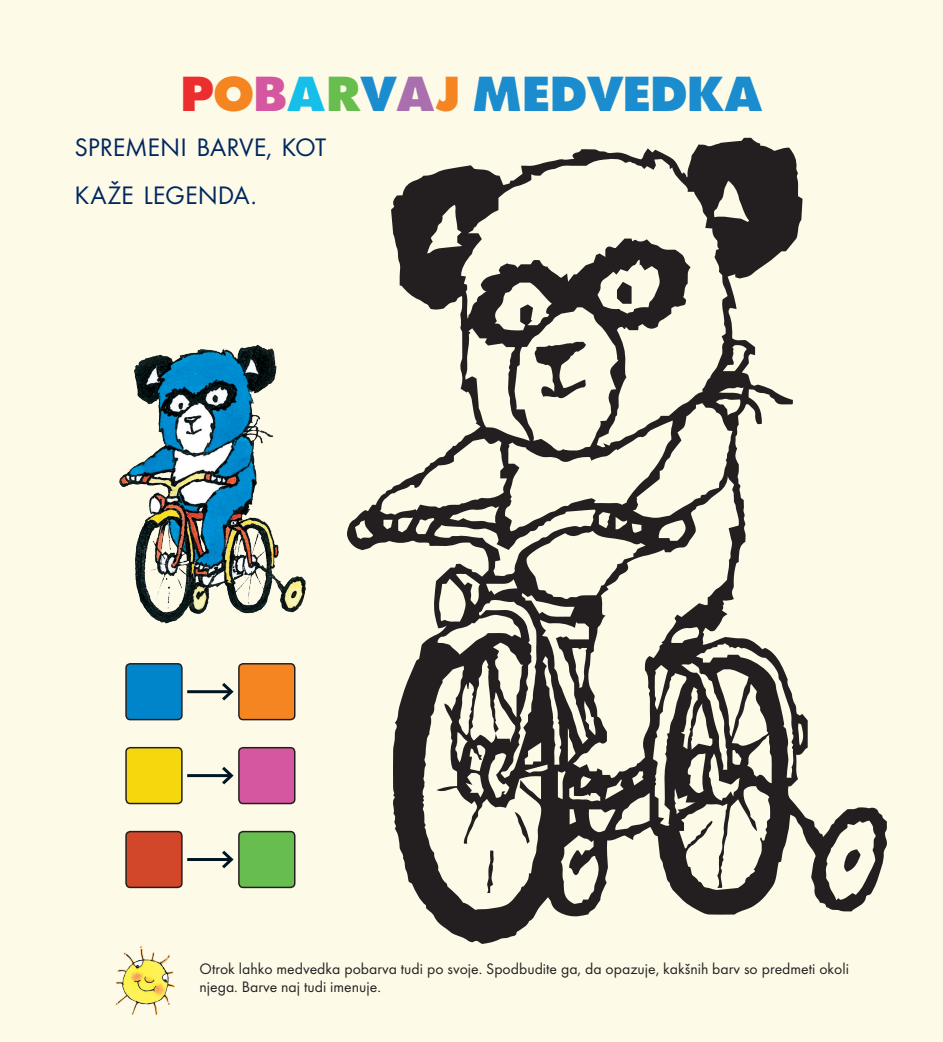
<style>
.page{position:relative;width:943px;height:1042px;background:#fdfae8}
.page>*{position:absolute;margin:0;border:0;box-sizing:border-box;transform-origin:0 0}
.TC_futura_EXTRA{font:900 45.5px "TC Futura Extra";letter-spacing:.02em;color:#1b8cce}
.DO_Body_text{font:26.25px "Futura TCE";letter-spacing:-.005em;color:#00275f}
.DO_avtor_opombe{font:15.75px/17.5px "Futura TCE";color:#231f20}
.s1{color:#ec2e2e}
.s2{color:#f58520}
.s3{color:#d557a0}
.s4{color:#15bfe9}
.s5{color:#67bd4d}
.s6{color:#a96fae}
</style>
<div class="page">
<svg style="left:347px;top:138px;width:540px;height:806px"></svg>
<svg style="left:487px;top:850px;width:8px;height:43px"></svg>
<svg style="left:514px;top:812px;width:15px;height:32px"></svg>
<svg style="left:533px;top:341px;width:53px;height:59px"></svg>
<svg style="left:842px;top:849px;width:18px;height:23px"></svg>
<svg style="left:617px;top:282px;width:14px;height:22px"></svg>
<img style="left:119px;top:345px;width:187px;height:279px">
<div style="left:126px;top:664px;width:56px;height:55px;background:#0085ca;border-radius:4px"></div>
<div style="left:125px;top:663px;width:58px;height:57px;border:1px solid #231f20;border-radius:4px"></div>
<div style="left:239px;top:664px;width:56px;height:55px;background:#f58520;border-radius:4px"></div>
<div style="left:238px;top:663px;width:57px;height:57px;border:1px solid #231f20;border-radius:4px"></div>
<div style="left:126px;top:748px;width:56px;height:55px;background:#f4d80d;border-radius:4px"></div>
<div style="left:125px;top:747px;width:58px;height:57px;border:1px solid #231f20;border-radius:4px"></div>
<div style="left:239px;top:748px;width:56px;height:55px;background:#d557a0;border-radius:4px"></div>
<div style="left:238px;top:747px;width:57px;height:57px;border:1px solid #231f20;border-radius:4px"></div>
<div style="left:126px;top:831px;width:56px;height:56px;background:#d2462a;border-radius:4px"></div>
<div style="left:125px;top:831px;width:58px;height:57px;border:1px solid #231f20;border-radius:4px"></div>
<div style="left:239px;top:831px;width:56px;height:56px;background:#67bd4d;border-radius:4px"></div>
<div style="left:238px;top:831px;width:57px;height:57px;border:1px solid #231f20;border-radius:4px"></div>
<hr style="left:187px;top:690px;width:44px;height:3px;background:#001522">
<svg style="left:219px;top:683px;width:15px;height:18px"></svg>
<hr style="left:187px;top:774px;width:44px;height:3px;background:#001522">
<svg style="left:219px;top:766px;width:15px;height:19px"></svg>
<hr style="left:187px;top:858px;width:44px;height:3px;background:#001522">
<svg style="left:222px;top:850px;width:12px;height:19px"></svg>
<img style="left:115px;top:946px;width:59px;height:70px">
<p class="TC_futura_EXTRA" style="left:180px;top:64px;width:584px"><span class="s1">P</span><span class="s2">O</span><span class="s3">B</span><span class="s4">A</span><span class="s5">R</span>V<span class="s6">A</span><span class="s2">J</span> MEDVEDKA</p>
<p class="DO_Body_text" style="left:74px;top:132px;width:253px">SPREMENI BARVE, KOT</p>
<p class="DO_Body_text" style="left:74px;top:179px;width:184px">KAŽE LEGENDA.</p>
<p class="DO_avtor_opombe" style="left:199px;top:960px;width:651px">Otrok lahko medvedka pobarva tudi po svoje. Spodbudite ga, da opazuje, kakšnih barv so predmeti okoli njega. Barve naj tudi imenuje.</p>
</div>
